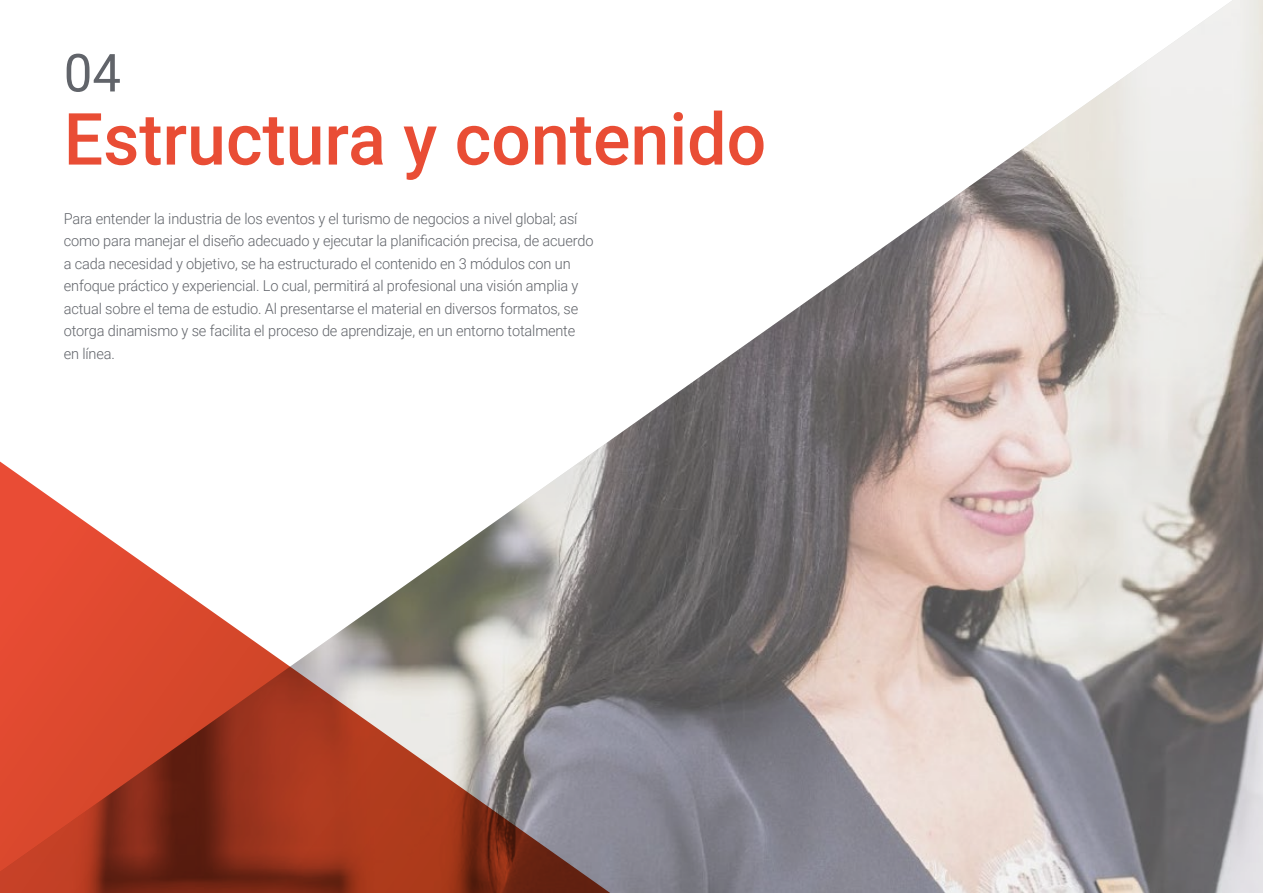
<style>
.page{position:relative;width:1263px;height:893px;background:#fff}
.page>*{position:absolute;margin:0;border:0;box-sizing:border-box;transform-origin:0 0}
.t1{font:500 72px "Roboto";color:#e94d35}
.t2{font:52.5px "Roboto";color:#61646a}
.t3{font:300 15px/22.5px "Roboto";letter-spacing:-.01em;color:#61646a}
</style>
<div class="page">
<img style="left:602px;top:0;width:661px;height:893px">
<svg style="left:0;top:446px;width:640px;height:447px"></svg>
<h2 class="t2" style="left:64px;top:36px;width:59px">04</h2>
<h1 class="t1" style="left:64px;top:89px;width:704px">Estructura y contenido</h1>
<p class="t3" style="left:64px;top:207px;width:531px">Para entender la industria de los eventos y el turismo de negocios a nivel global; así como para manejar el diseño adecuado y ejecutar la planificación precisa, de acuerdo a cada necesidad y objetivo, se ha estructurado el contenido en 3 módulos con un enfoque práctico y experiencial. Lo cual, permitirá al profesional una visión amplia y actual sobre el tema de estudio. Al presentarse el material en diversos formatos, se otorga dinamismo y se facilita el proceso de aprendizaje, en un entorno totalmente en línea.</p>
</div>
